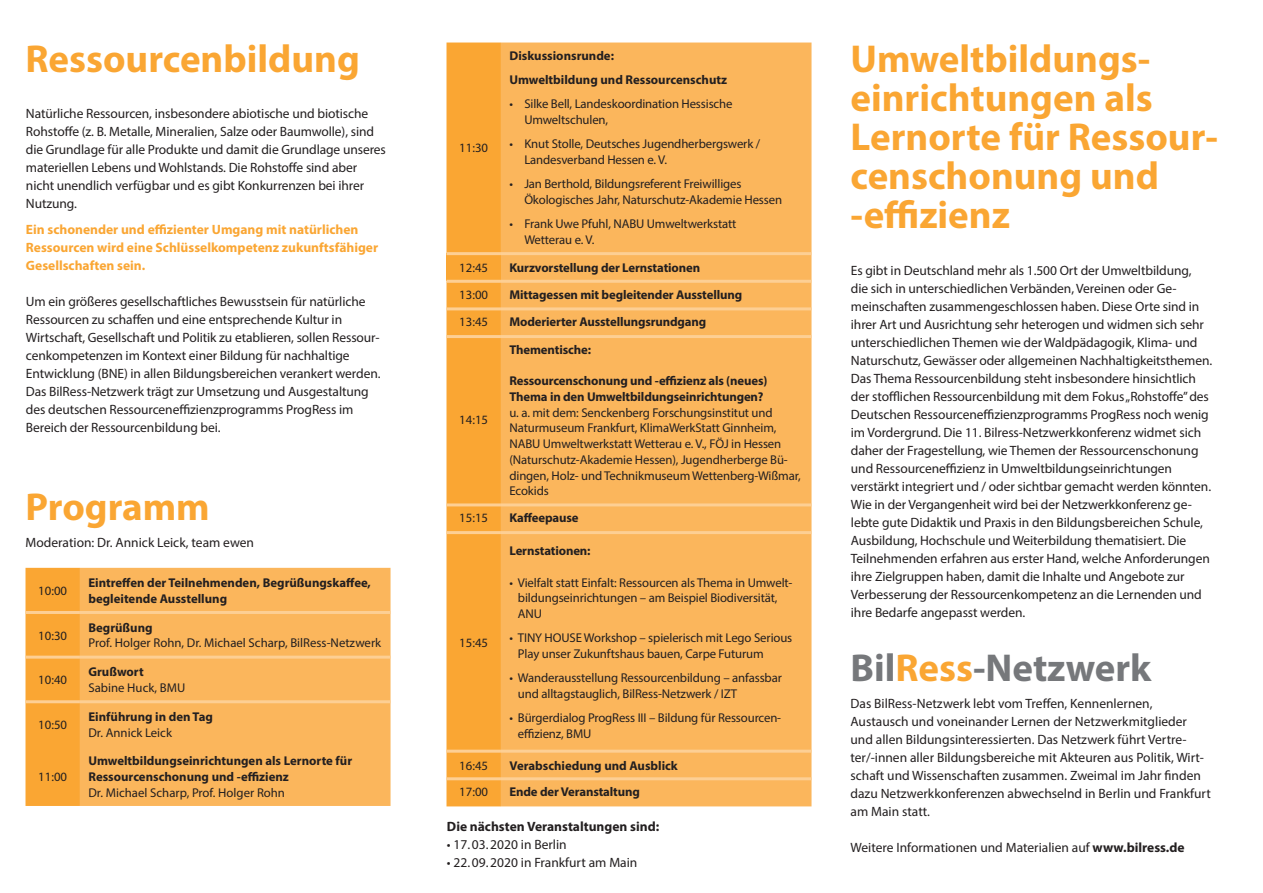
<style>
.page{position:relative;width:1263px;height:893px;background:#fff}
.page>*{position:absolute;margin:0;border:0;box-sizing:border-box;transform-origin:0 0}
.Titelei{font:700 39px/39px "Myriad Pro";color:#faa633}
.Titelei-2{font:700 39px "Myriad Pro";color:#76787b}
.BR_Body{font:13.5px/18px "Myriad Pro";letter-spacing:-.005em;color:#231f20}
.BR_Body-2{font:700 13.5px/18px "Myriad Pro";color:#faa633}
.BR_Body-3{font:700 13.5px "Myriad Pro";color:#231f20}
.BR_Body_neu{font:12.75px/15.8px "Myriad Pro";letter-spacing:-.01em;color:#231f20}
.BR_Body_neu-2{font:700 12.75px/15.8px "Myriad Pro";color:#231f20}
.s1{font-weight:700}
.s2{font-weight:400}
.s3{color:#faa633}
</style>
<div class="page">
<div style="left:446px;top:43px;width:55px;height:763px;background:#faa633"></div>
<div style="left:501px;top:43px;width:310px;height:763px;background:#fbb65c"></div>
<div style="left:446px;top:254px;width:55px;height:27px;background:#faa633"></div>
<hr style="left:446px;top:307px;width:55px;height:3px;background:#fdcf94">
<hr style="left:501px;top:307px;width:310px;height:3px;background:#fdcf94">
<hr style="left:446px;top:335px;width:55px;height:3px;background:#fdcf94">
<hr style="left:501px;top:335px;width:310px;height:3px;background:#fdcf94">
<hr style="left:446px;top:503px;width:55px;height:3px;background:#fdcf94">
<hr style="left:501px;top:503px;width:310px;height:3px;background:#fdcf94">
<hr style="left:446px;top:531px;width:55px;height:3px;background:#fdcf94">
<hr style="left:501px;top:531px;width:310px;height:3px;background:#fdcf94">
<hr style="left:446px;top:750px;width:55px;height:3px;background:#fdcf94">
<hr style="left:501px;top:750px;width:310px;height:3px;background:#fdcf94">
<hr style="left:446px;top:777px;width:55px;height:3px;background:#fdcf94">
<hr style="left:501px;top:777px;width:310px;height:3px;background:#fdcf94">
<hr style="left:501px;top:252px;width:310px;height:3px;background:#fdcf94">
<hr style="left:501px;top:280px;width:310px;height:3px;background:#fdcf94">
<hr style="left:446px;top:252px;width:55px;height:3px;background:#fdcf94">
<hr style="left:446px;top:280px;width:55px;height:3px;background:#fdcf94">
<div style="left:26px;top:568px;width:54px;height:238px;background:#faa633"></div>
<div style="left:80px;top:568px;width:310px;height:238px;background:#fbb65c"></div>
<hr style="left:26px;top:611px;width:54px;height:3px;background:#fdcf94">
<hr style="left:80px;top:611px;width:310px;height:3px;background:#fdcf94">
<hr style="left:26px;top:656px;width:54px;height:3px;background:#fdcf94">
<hr style="left:80px;top:656px;width:310px;height:3px;background:#fdcf94">
<hr style="left:26px;top:700px;width:54px;height:3px;background:#fdcf94">
<hr style="left:80px;top:700px;width:310px;height:3px;background:#fdcf94">
<p class="Titelei" style="left:26px;top:38px;width:336px">Ressourcenbildung</p>
<p class="BR_Body" style="left:26px;top:104px;width:361px">Natürliche Ressourcen, insbesondere abiotische und biotische Rohstoffe (z. B. Metalle, Mineralien, Salze oder Baumwolle), sind die Grundlage für alle Produkte und damit die Grundlage unseres materiellen Lebens und Wohlstands. Die Rohstoffe sind aber nicht unendlich verfügbar und es gibt Konkurrenzen bei ihrer Nutzung.</p>
<p class="BR_Body-2" style="left:26px;top:220px;width:354px">Ein schonender und effizienter Umgang mit natürlichen<br>Ressourcen wird eine Schlüsselkompetenz zukunftsfähiger<br>Gesellschaften sein.</p>
<p class="BR_Body" style="left:26px;top:292px;width:356px">Um ein größeres gesellschaftliches Bewusstsein für natürliche Ressourcen zu schaffen und eine entsprechende Kultur in Wirtschaft, Gesellschaft und Politik zu etablieren, sollen Ressour&shy;cenkompetenzen im Kontext einer Bildung für nachhaltige Entwicklung (BNE) in allen Bildungsbereichen verankert werden.</p>
<p class="BR_Body" style="left:26px;top:382px;width:344px">Das BilRess-Netzwerk trägt zur Umsetzung und Ausgestaltung des deutschen Ressourceneffizienzprogramms ProgRess im<br>Bereich der Ressourcenbildung bei.</p>
<p class="Titelei" style="left:26px;top:486px;width:186px">Programm</p>
<p class="BR_Body" style="left:26px;top:533px;width:230px">Moderation: Dr. Annick Leick, team ewen</p>
<p class="BR_Body_neu" style="left:38px;top:583px;width:30px">10:00</p>
<p class="BR_Body_neu-2" style="left:88px;top:574px;width:284px">Eintreffen der Teilnehmenden, Begrüßungskaffee, begleitende Ausstellung</p>
<p class="BR_Body_neu" style="left:38px;top:627px;width:30px">10:30</p>
<p class="BR_Body_neu" style="left:88px;top:619px;width:294px"><span class="s1">Begrüßung<br></span>Prof. Holger Rohn, Dr. Michael Scharp, BilRess-Netzwerk</p>
<p class="BR_Body_neu" style="left:38px;top:672px;width:30px">10:40</p>
<p class="BR_Body_neu" style="left:88px;top:664px;width:98px"><span class="s1">Grußwort<br></span>Sabine Huck, BMU</p>
<p class="BR_Body_neu" style="left:38px;top:716px;width:30px">10:50</p>
<p class="BR_Body_neu-2" style="left:88px;top:708px;width:126px">Einführung in den Tag<br><span class="s2">Dr. Annick Leick</span></p>
<p class="BR_Body_neu" style="left:38px;top:769px;width:30px">11:00</p>
<p class="BR_Body_neu-2" style="left:88px;top:753px;width:265px">Umweltbildungseinrichtungen als Lernorte für<br>Ressourcenschonung und -effizienz<br><span class="s2">Dr. Michael Scharp, Prof. Holger Rohn</span></p>
<p class="BR_Body_neu" style="left:459px;top:139px;width:30px">11:30</p>
<p class="BR_Body_neu-2" style="left:509px;top:47px;width:106px">Diskussionsrunde:</p>
<p class="BR_Body_neu-2" style="left:509px;top:71px;width:219px">Umweltbildung und Ressourcenschutz</p>
<p class="BR_Body_neu" style="left:524px;top:96px;width:210px;text-indent:-15px">• Silke Bell, Landeskoordination Hessische<br>Umweltschulen,</p>
<p class="BR_Body_neu" style="left:524px;top:136px;width:237px;text-indent:-15px">• Knut Stolle, Deutsches Jugendherbergswerk /<br>Landesverband Hessen e. V.</p>
<p class="BR_Body_neu" style="left:524px;top:176px;width:259px;text-indent:-15px">• Jan Berthold, Bildungsreferent Freiwilliges<br>Ökologisches Jahr, Naturschutz-Akademie Hessen</p>
<p class="BR_Body_neu" style="left:524px;top:216px;width:214px;text-indent:-15px">• Frank Uwe Pfuhl, NABU Umweltwerkstatt<br>Wetterau e. V.</p>
<p class="BR_Body_neu" style="left:459px;top:260px;width:30px">12:45</p>
<p class="BR_Body_neu-2" style="left:509px;top:260px;width:192px">Kurzvorstellung der Lernstationen</p>
<p class="BR_Body_neu" style="left:459px;top:286px;width:30px">13:00</p>
<p class="BR_Body_neu-2" style="left:509px;top:286px;width:234px">Mittagessen mit begleitender Ausstellung</p>
<p class="BR_Body_neu" style="left:459px;top:314px;width:30px">13:45</p>
<p class="BR_Body_neu-2" style="left:509px;top:314px;width:198px">Moderierter Ausstellungsrundgang</p>
<p class="BR_Body_neu" style="left:459px;top:412px;width:30px">14:15</p>
<p class="BR_Body_neu-2" style="left:509px;top:341px;width:83px">Thementische:</p>
<p class="BR_Body_neu" style="left:509px;top:373px;width:293px"><span class="s1">Ressourcenschonung und -effizienz als (neues)<br>Thema in den Umweltbildungseinrichtungen?<br></span>u. a. mit dem: Senckenberg Forschungsinstitut und Naturmuseum Frankfurt, KlimaWerkStatt Ginnheim, NABU Umweltwerkstatt Wetterau e. V., FÖJ in Hessen (Naturschutz-Akademie Hessen), Jugendherberge Bü&shy;dingen, Holz- und Technikmuseum Wettenberg-Wißmar, Ecokids</p>
<p class="BR_Body_neu" style="left:459px;top:510px;width:30px">15:15</p>
<p class="BR_Body_neu-2" style="left:509px;top:510px;width:71px">Kaffeepause</p>
<p class="BR_Body_neu" style="left:459px;top:634px;width:30px">15:45</p>
<p class="BR_Body_neu-2" style="left:509px;top:543px;width:83px">Lernstationen:</p>
<p class="BR_Body_neu" style="left:518px;top:574px;width:276px;text-indent:-9px">• Vielfalt statt Einfalt: Ressourcen als Thema in Umwelt&shy;bildungseinrichtungen – am Beispiel Biodiversität,<br>ANU</p>
<p class="BR_Body_neu" style="left:518px;top:630px;width:276px;text-indent:-9px">• TINY HOUSE Workshop – spielerisch mit Lego Serious<br>Play unser Zukunftshaus bauen, Carpe Futurum</p>
<p class="BR_Body_neu" style="left:518px;top:670px;width:265px;text-indent:-9px">• Wanderausstellung Ressourcenbildung – anfassbar und alltagstauglich, BilRess-Netzwerk / IZT</p>
<p class="BR_Body_neu" style="left:518px;top:710px;width:265px;text-indent:-9px">• Bürgerdialog ProgRess III – Bildung für Ressourcen&shy;effizienz, BMU</p>
<p class="BR_Body_neu" style="left:459px;top:757px;width:30px">16:45</p>
<p class="BR_Body_neu-2" style="left:509px;top:757px;width:170px">Verabschiedung und Ausblick</p>
<p class="BR_Body_neu" style="left:459px;top:784px;width:30px">17:00</p>
<p class="BR_Body_neu-2" style="left:509px;top:784px;width:132px">Ende der Veranstaltung</p>
<p class="BR_Body-3" style="left:447px;top:818px;width:214px">Die nächsten Veranstaltungen sind:</p>
<p class="BR_Body" style="left:447px;top:835px;width:121px">• 17.03.2020 in Berlin</p>
<p class="BR_Body" style="left:447px;top:853px;width:192px">• 22.09.2020 in Frankfurt am Main</p>
<p class="Titelei" style="left:850px;top:38px;width:369px">Umweltbildungs&shy;einrichtungen als<br>Lernorte für Ressour&shy;censchonung und -effizienz</p>
<p class="BR_Body" style="left:851px;top:261px;width:363px">Es gibt in Deutschland mehr als 1.500 Ort der Umweltbildung,<br>die sich in unterschiedlichen Verbänden, Vereinen oder Ge&shy;meinschaften zusammengeschlossen haben. Diese Orte sind in ihrer Art und Ausrichtung sehr heterogen und widmen sich sehr unterschiedlichen Themen wie der Waldpädagogik, Klima- und Naturschutz, Gewässer oder allgemeinen Nachhaltigkeitsthemen.<br>Das Thema Ressourcenbildung steht insbesondere hinsichtlich der stofflichen Ressourcenbildung mit dem Fokus „Rohstoffe” des Deutschen Ressourceneffizienzprogramms ProgRess noch wenig im Vordergrund. Die 11. Bilress-Netzwerkkonferenz widmet sich daher der Fragestellung, wie Themen der Ressourcenschonung und Ressourceneffizienz in Umweltbildungseinrichtungen verstärkt integriert und / oder sichtbar gemacht werden könnten.<br>Wie in der Vergangenheit wird bei der Netzwerkkonferenz ge&shy;lebte gute Didaktik und Praxis in den Bildungsbereichen Schule, Ausbildung, Hochschule und Weiterbildung thematisiert. Die Teilnehmenden erfahren aus erster Hand, welche Anforderungen ihre Zielgruppen haben, damit die Inhalte und Angebote zur Verbesserung der Ressourcenkompetenz an die Lernenden und ihre Bedarfe angepasst werden.</p>
<p class="Titelei-2" style="left:850px;top:642px;width:302px">Bil<span class="s3">Ress</span>-Netzwerk</p>
<p class="BR_Body" style="left:850px;top:694px;width:362px">Das BilRess-Netzwerk lebt vom Treffen, Kennenlernen, Austausch und voneinander Lernen der Netzwerkmitglieder und allen Bildungsinteressierten. Das Netzwerk führt Vertre&shy;ter/-innen aller Bildungsbereiche mit Akteuren aus Politik, Wirt&shy;schaft und Wissenschaften zusammen. Zweimal im Jahr finden dazu Netzwerkkonferenzen abwechselnd in Berlin und Frankfurt am Main statt.</p>
<p class="BR_Body" style="left:850px;top:838px;width:336px">Weitere Informationen und Materialien auf <span class="s1">www.bilress.de</span></p>
</div>
